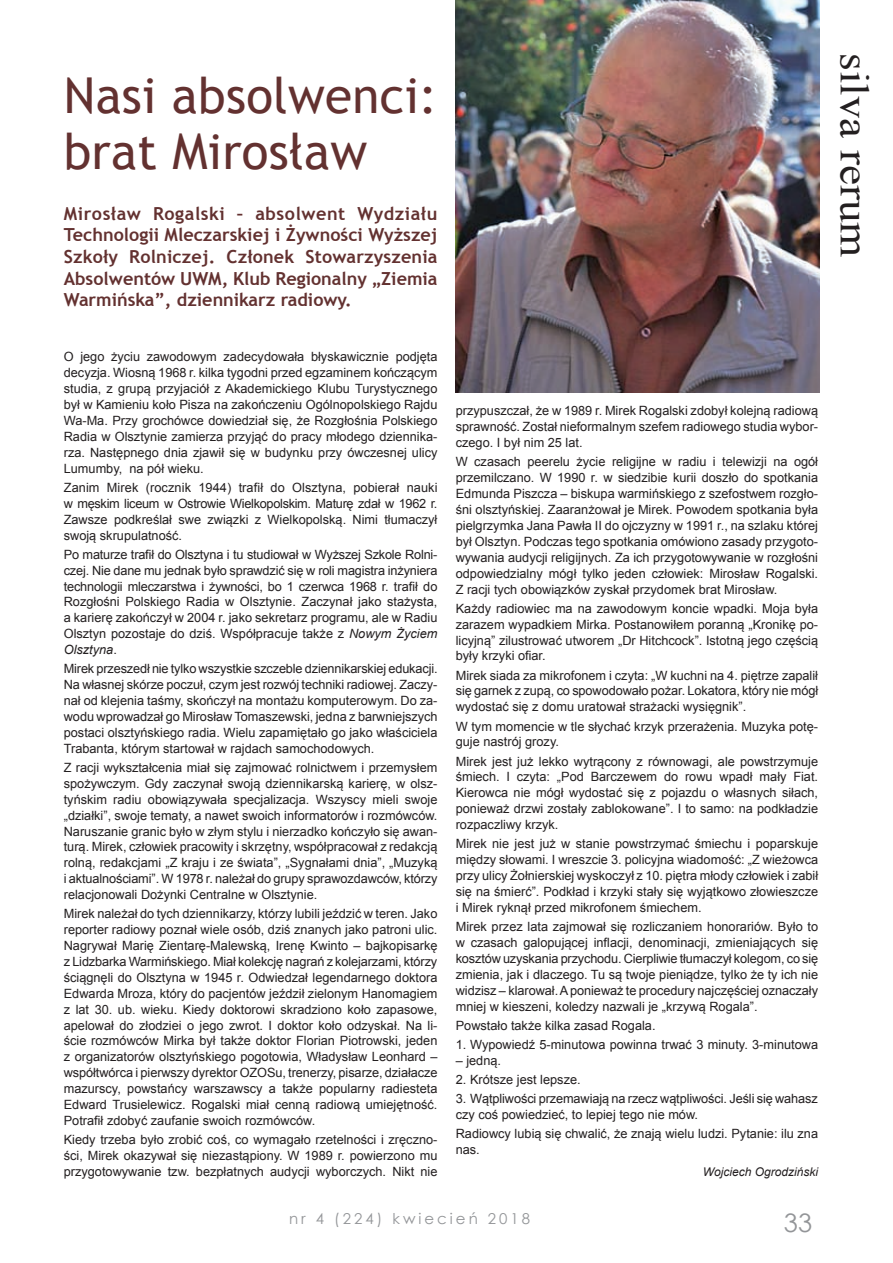
<style>
.page{position:relative;width:893px;height:1263px;background:#fff}
.page>*{position:absolute;margin:0;border:0;box-sizing:border-box;transform-origin:0 0}
.t1{font:49.5px/55.5px "Trebuchet MS";letter-spacing:.005em;color:#633130}
.t2{font:40.5px "Times New Roman";color:#231f20;scale:1.11 1}
.t3{font:25.5px "Century Gothic";color:#939598}
.t4{font:700 18px/21.6px "Trebuchet MS";color:#633130;text-align:justify}
.t5{font:15px "Century Gothic";letter-spacing:.2em;color:#939598}
.t6{font:12.75px/15.9px "Arial";color:#231f20;text-align:justify}
.t7{font:italic 12px "Arial";color:#231f20}
.s1{font-style:italic}
</style>
<div class="page">
<img style="left:455px;top:0;width:364px;height:392px">
<h1 class="t1" style="left:64px;top:69px;width:375px">Nasi absolwenci: brat Mirosław</h1>
<h3 class="t4" style="left:64px;top:203px;width:375px">Mirosław Rogalski – absolwent Wydziału Technologii Mleczarskiej i Żywności Wyższej Szkoły Rolniczej. Członek Stowarzyszenia Absolwentów UWM, Klub Regionalny „Ziemia Warmińska”, dziennikarz radiowy.</h3>
<p class="t6" style="left:64px;top:349px;width:375px">O jego życiu zawodowym zadecydowała błyskawicznie podjęta decyzja. Wiosną 1968 r. kilka tygodni przed egzaminem kończącym studia, z grupą przyjaciół z Akademickiego Klubu Turystycznego był w Kamieniu koło Pisza na zakończeniu Ogólnopolskiego Rajdu Wa-Ma. Przy grochówce dowiedział się, że Rozgłośnia Polskiego Radia w Olsztynie zamierza przyjąć do pracy młodego dziennika&shy;rza. Następnego dnia zjawił się w budynku przy ówczesnej ulicy Lumumby, na pół wieku.</p>
<p class="t6" style="left:64px;top:480px;width:375px">Zanim Mirek (rocznik 1944) trafił do Olsztyna, pobierał nauki w męskim liceum w Ostrowie Wielkopolskim. Maturę zdał w 1962 r.<br>Zawsze podkreślał swe związki z Wielkopolską. Nimi tłumaczył swoją skrupulatność.</p>
<p class="t6" style="left:64px;top:546px;width:375px">Po maturze trafił do Olsztyna i tu studiował w Wyższej Szkole Rolni&shy;czej. Nie dane mu jednak było sprawdzić się w roli magistra inżyniera technologii mleczarstwa i żywności, bo 1 czerwca 1968 r. trafił do Rozgłośni Polskiego Radia w Olsztynie. Zaczynał jako stażysta, a karierę zakończył w 2004 r. jako sekretarz programu, ale w Radiu Olsztyn pozostaje do dziś. Współpracuje także z <span class="s1">Nowym Życiem Olsztyna</span>.</p>
<p class="t6" style="left:64px;top:661px;width:375px">Mirek przeszedł nie tylko wszystkie szczeble dziennikarskiej edukacji.<br>Na własnej skórze poczuł, czym jest rozwój techniki radiowej. Zaczy&shy;nał od klejenia taśmy, skończył na montażu komputerowym. Do za&shy;wodu wprowadzał go Mirosław Tomaszewski, jedna z barwniejszych postaci olsztyńskiego radia. Wielu zapamiętało go jako właściciela Trabanta, którym startował w rajdach samochodowych.</p>
<p class="t6" style="left:64px;top:760px;width:375px">Z racji wykształcenia miał się zajmować rolnictwem i przemysłem spożywczym. Gdy zaczynał swoją dziennikarską karierę, w olsz&shy;tyńskim radiu obowiązywała specjalizacja. Wszyscy mieli swoje „działki”, swoje tematy, a nawet swoich informatorów i rozmówców.<br>Naruszanie granic było w złym stylu i nierzadko kończyło się awan&shy;turą. Mirek, człowiek pracowity i skrzętny, współpracował z redakcją rolną, redakcjami „Z kraju i ze świata”, „Sygnałami dnia”, „Muzyką i aktualnościami”. W 1978 r. należał do grupy sprawozdawców, którzy relacjonowali Dożynki Centralne w Olsztynie.</p>
<p class="t6" style="left:64px;top:906px;width:375px">Mirek należał do tych dziennikarzy, którzy lubili jeździć w teren. Jako reporter radiowy poznał wiele osób, dziś znanych jako patroni ulic.<br>Nagrywał Marię Zientarę-Malewską, Irenę Kwinto – bajkopisarkę z Lidzbarka Warmińskiego. Miał kolekcję nagrań z kolejarzami, którzy ściągnęli do Olsztyna w 1945 r. Odwiedzał legendarnego doktora Edwarda Mroza, który do pacjentów jeździł zielonym Hanomagiem z lat 30. ub. wieku. Kiedy doktorowi skradziono koło zapasowe, apelował do złodziei o jego zwrot. I doktor koło odzyskał. Na li&shy;ście rozmówców Mirka był także doktor Florian Piotrowski, jeden z organizatorów olsztyńskiego pogotowia, Władysław Leonhard – współtwórca i pierwszy dyrektor OZOSu, trenerzy, pisarze, działacze mazurscy, powstańcy warszawscy a także popularny radiesteta Edward Trusielewicz. Rogalski miał cenną radiową umiejętność.<br>Potrafił zdobyć zaufanie swoich rozmówców.</p>
<p class="t6" style="left:64px;top:1132px;width:375px">Kiedy trzeba było zrobić coś, co wymagało rzetelności i zręczno&shy;ści, Mirek okazywał się niezastąpiony. W 1989 r. powierzono mu przygotowywanie tzw. bezpłatnych audycji wyborczych. Nikt nie</p>
<p class="t6" style="left:456px;top:403px;width:364px">przypuszczał, że w 1989 r. Mirek Rogalski zdobył kolejną radiową sprawność. Został nieformalnym szefem radiowego studia wybor&shy;czego. I był nim 25 lat.</p>
<p class="t6" style="left:456px;top:454px;width:364px">W czasach peerelu życie religijne w radiu i telewizji na ogół przemilczano. W 1990 r. w siedzibie kurii doszło do spotkania Edmunda Piszcza – biskupa warmińskiego z szefostwem rozgło&shy;śni olsztyńskiej. Zaaranżował je Mirek. Powodem spotkania była pielgrzymka Jana Pawła II do ojczyzny w 1991 r., na szlaku której był Olsztyn. Podczas tego spotkania omówiono zasady przygoto&shy;wywania audycji religijnych. Za ich przygotowywanie w rozgłośni odpowiedzialny mógł tylko jeden człowiek: Mirosław Rogalski.<br>Z racji tych obowiązków zyskał przydomek brat Mirosław.</p>
<p class="t6" style="left:456px;top:600px;width:364px">Każdy radiowiec ma na zawodowym koncie wpadki. Moja była zarazem wypadkiem Mirka. Postanowiłem poranną „Kronikę po&shy;licyjną” zilustrować utworem „Dr Hitchcock”. Istotną jego częścią były krzyki ofiar.</p>
<p class="t6" style="left:456px;top:667px;width:364px">Mirek siada za mikrofonem i czyta: „W kuchni na 4. piętrze zapalił się garnek z zupą, co spowodowało pożar. Lokatora, który nie mógł wydostać się z domu uratował strażacki wysięgnik”.</p>
<p class="t6" style="left:456px;top:718px;width:364px">W tym momencie w tle słychać krzyk przerażenia. Muzyka potę&shy;guje nastrój grozy.</p>
<p class="t6" style="left:456px;top:753px;width:364px">Mirek jest już lekko wytrącony z równowagi, ale powstrzymuje śmiech. I czyta: „Pod Barczewem do rowu wpadł mały Fiat.<br>Kierowca nie mógł wydostać się z pojazdu o własnych siłach, ponieważ drzwi zostały zablokowane”. I to samo: na podkładzie rozpaczliwy krzyk.</p>
<p class="t6" style="left:456px;top:836px;width:364px">Mirek nie jest już w stanie powstrzymać śmiechu i poparskuje między słowami. I wreszcie 3. policyjna wiadomość: „Z wieżowca przy ulicy Żołnierskiej wyskoczył z 10. piętra młody człowiek i zabił się na śmierć”. Podkład i krzyki stały się wyjątkowo złowieszcze i Mirek ryknął przed mikrofonem śmiechem.</p>
<p class="t6" style="left:456px;top:919px;width:364px">Mirek przez lata zajmował się rozliczaniem honorariów. Było to w czasach galopującej inflacji, denominacji, zmieniających się kosztów uzyskania przychodu. Cierpliwie tłumaczył kolegom, co się zmienia, jak i dlaczego. Tu są twoje pieniądze, tylko że ty ich nie widzisz – klarował. A ponieważ te procedury najczęściej oznaczały mniej w kieszeni, koledzy nazwali je „krzywą Rogala”.</p>
<p class="t6" style="left:456px;top:1017px;width:201px">Powstało także kilka zasad Rogala.</p>
<p class="t6" style="left:456px;top:1036px;width:364px">1. Wypowiedź 5-minutowa powinna trwać 3 minuty. 3-minutowa</p>
<p class="t6" style="left:456px;top:1052px;width:47px">– jedną.</p>
<p class="t6" style="left:456px;top:1071px;width:126px">2. Krótsze jest lepsze.</p>
<p class="t6" style="left:456px;top:1090px;width:364px">3. Wątpliwości przemawiają na rzecz wątpliwości. Jeśli się wahasz czy coś powiedzieć, to lepiej tego nie mów.</p>
<p class="t6" style="left:456px;top:1126px;width:364px">Radiowcy lubią się chwalić, że znają wielu ludzi. Pytanie: ilu zna nas.</p>
<p class="t7" style="left:703px;top:1164px;width:117px">Wojciech Ogrodziński</p>
<p class="t5" style="left:289px;top:1208px;width:243px">nr 4 (224) kwiecień 2018</p>
<h3 class="t3" style="left:784px;top:1205px;width:30px">33</h3>
<h2 class="t2" style="left:881px;top:53px;width:185px;rotate:90deg">silva rerum</h2>
</div>
